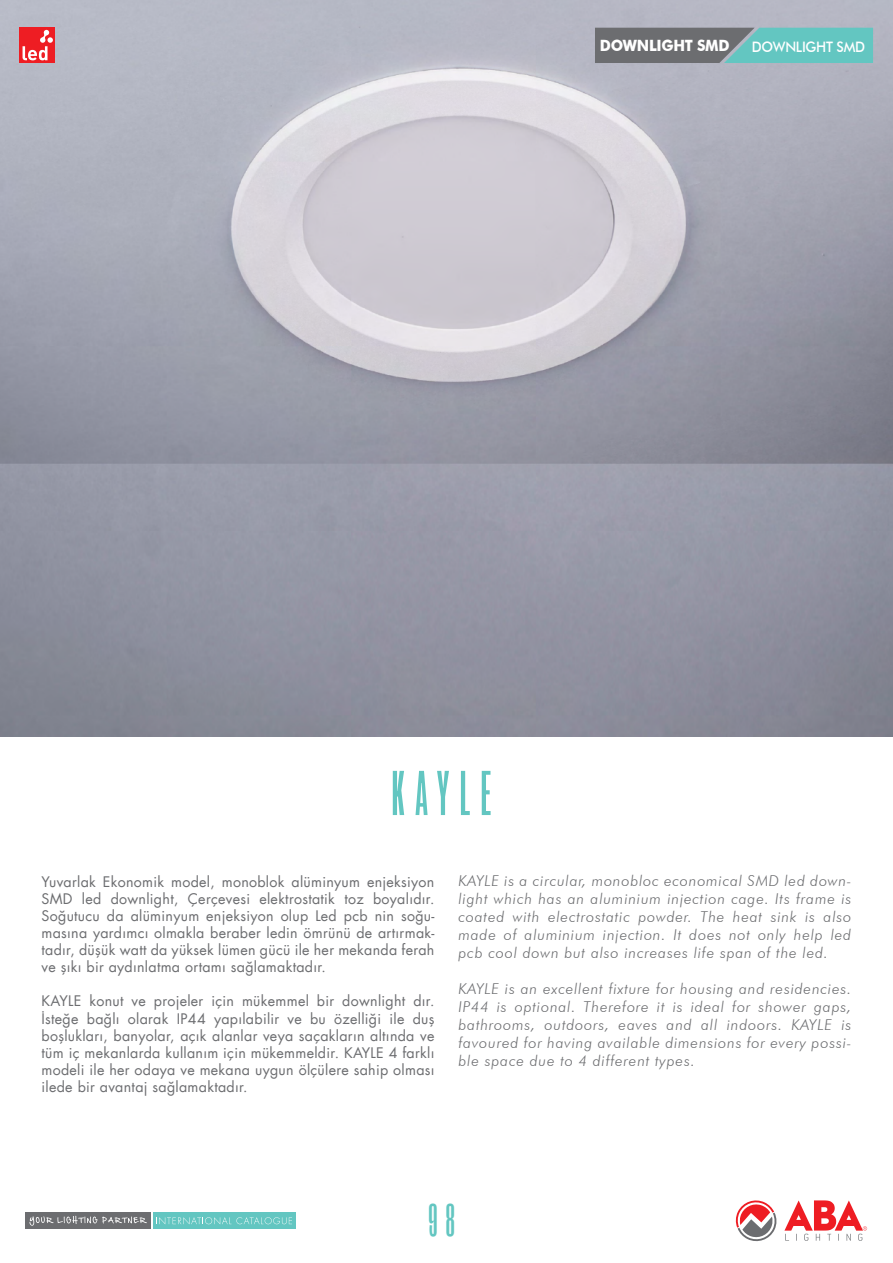
<style>
.page{position:relative;width:893px;height:1263px;background:#fff}
.page>*{position:absolute;margin:0;border:0;box-sizing:border-box;transform-origin:0 0}
.t1{font:55.2px "Roswell SC Three ITCTT";letter-spacing:.19em;color:#63c6c1;scale:.94 1}
.t2{font:40.05px "Roswell SC Three ITCTT";color:#63c6c1;scale:.94 1}
.t3{font:700 15.6px "Futura BT";letter-spacing:-.02em;color:#fff;scale:.94 1}
.t4{font:italic 300 15px/18px "Futura BT";letter-spacing:.05em;color:#6c6d70;text-align:justify}
.t5{font:500 14.4px "Futura BT";letter-spacing:-.02em;color:#fff;scale:.94 1}
.t6{font:14.25px/17.1px "Futura LT";letter-spacing:.02em;color:#6c6d70;text-align:justify}
</style>
<div class="page">
<img style="left:0;top:0;width:893px;height:736px">
<div style="left:25px;top:1212px;width:126px;height:17px;background:#6c6d70"></div>
<svg style="left:30px;top:1216px;width:117px;height:10px"></svg>
<div style="left:153px;top:1212px;width:143px;height:17px;background:#63c6c1"></div>
<svg style="left:156px;top:1217px;width:136px;height:7px"></svg>
<svg style="left:784px;top:1200px;width:83px;height:41px"></svg>
<svg style="left:735px;top:1200px;width:42px;height:42px"></svg>
<div style="left:19px;top:28px;width:36px;height:35px;background:#ee1d23"></div>
<svg style="left:23px;top:30px;width:30px;height:30px"></svg>
<svg style="left:595px;top:28px;width:278px;height:35px;background:#689897"></svg>
<p class="t3" style="left:600px;top:36px;width:140px">DOWNLIGHT SMD</p>
<p class="t5" style="left:752px;top:38px;width:122px">DOWNLIGHT SMD</p>
<h1 class="t1" style="left:391px;top:761px;width:108px">KAYLE</h1>
<p class="t6" style="left:42px;top:873px;width:394px">Yuvarlak Ekonomik model, monoblok alüminyum enjeksiyon SMD led downlight, Çerçevesi elektrostatik toz boyalıdır.<br>Soğutucu da alüminyum enjeksiyon olup Led pcb nin soğu&shy;masına yardımcı olmakla beraber ledin ömrünü de artırmak&shy;tadır, düşük watt da yüksek lümen gücü ile her mekanda ferah ve şıkı bir aydınlatma ortamı sağlamaktadır.</p>
<p class="t6" style="left:42px;top:993px;width:394px">KAYLE konut ve projeler için mükemmel bir downlight dır.<br>İsteğe bağlı olarak IP44 yapılabilir ve bu özelliği ile duş boşlukları, banyolar, açık alanlar veya saçakların altında ve tüm iç mekanlarda kullanım için mükemmeldir. KAYLE 4 farklı modeli ile her odaya ve mekana uygun ölçülere sahip olması ilede bir avantaj sağlamaktadır.</p>
<p class="t4" style="left:458px;top:872px;width:394px">KAYLE is a circular, monobloc economical SMD led down&shy;light which has an aluminium injection cage. Its frame is coated with electrostatic powder. The heat sink is also made of aluminium injection. It does not only help led pcb cool down but also increases life span of the led.</p>
<p class="t4" style="left:458px;top:980px;width:394px">KAYLE is an excellent fixture for housing and residencies.<br>IP44 is optional. Therefore it is ideal for shower gaps, bathrooms, outdoors, eaves and all indoors. KAYLE is favoured for having available dimensions for every possi&shy;ble space due to 4 different types.</p>
<h2 class="t2" style="left:428px;top:1197px;width:30px">98</h2>
</div>
